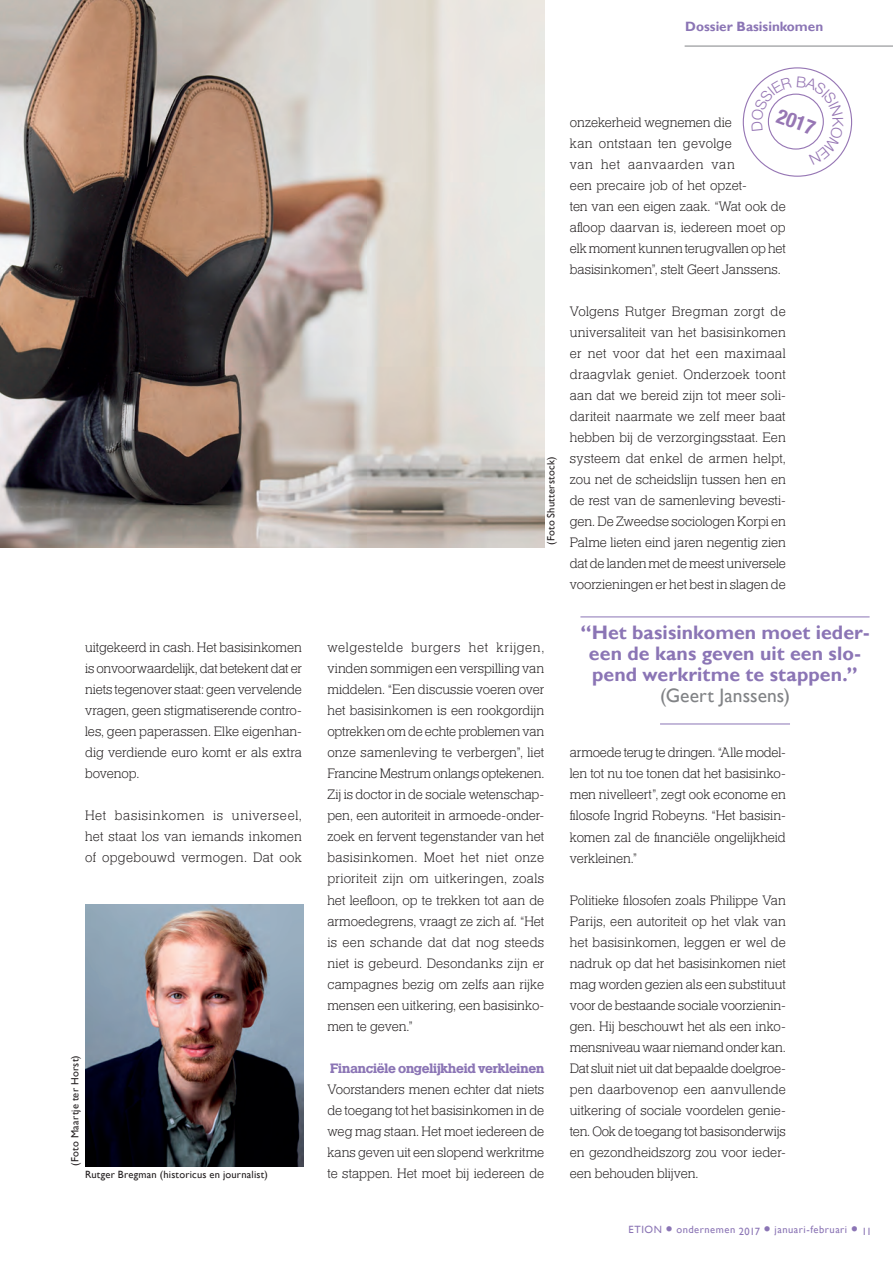
<style>
.page{position:relative;width:893px;height:1263px;background:#fff}
.page>*{position:absolute;margin:0;border:0;box-sizing:border-box;transform-origin:0 0}
.t1{font:700 condensed 20.4px "Helvetica Neue LT Pro";color:#9676b4}
.t2{font:700 19.5px/21.3px "Gill Sans";letter-spacing:.005em;color:#8b75b5;text-align:center}
.t3{font:19.5px "Gill Sans";letter-spacing:.005em;color:#818386}
.t4{font:300 14.25px/21px "Helserif";letter-spacing:-.005em;color:#231f20;text-align:justify}
.t5{font:700 14.25px "Helserif";letter-spacing:-.02em;color:#8b75b5}
.t6{font:700 13.5px "Gill Sans";color:#8b75b5}
.t7{font:10.5px "Gill Sans";letter-spacing:.025em;color:#231f20}
.t8{font:10.5px "Gill Sans";letter-spacing:.05em;color:#8b75b5}
.s1{font-size:21px}
</style>
<div class="page">
<hr style="left:685px;top:46px;width:208px;height:1px;background:#818386">
<img style="left:0;top:0;width:544px;height:547px">
<hr style="left:580px;top:616px;width:290px;height:1px;background:#8b75b5">
<hr style="left:660px;top:724px;width:130px;height:1px;background:#8b75b5">
<img style="left:85px;top:905px;width:218px;height:262px">
<svg style="left:751px;top:76px;width:92px;height:89px"></svg>
<p class="t6" style="left:685px;top:18px;width:139px">Dossier Basisinkomen</p>
<p class="t7" style="left:545px;top:545px;width:90px;rotate:-90deg">(Foto Shutterstock)</p>
<h1 class="t1" style="left:782px;top:103px;width:41px;rotate:20deg">2017</h1>
<p class="t4" style="left:570px;top:113px;width:217px;text-align:left">onzekerheid wegnemen die<br>kan ontstaan ten gevolge<br>van het aanvaarden van<br>een precaire job of het opzet-<br>ten van een eigen zaak. “Wat ook de afloop daarvan is, iedereen moet op elk moment kunnen terugvallen op het basisinkomen”, stelt Geert Janssens.</p>
<p class="t4" style="left:570px;top:302px;width:218px">Volgens Rutger Bregman zorgt de universaliteit van het basisinkomen er net voor dat het een maximaal draagvlak geniet. Onderzoek toont aan dat we bereid zijn tot meer soli&shy;dariteit naarmate we zelf meer baat hebben bij de verzorgingsstaat. Een systeem dat enkel de armen helpt, zou net de scheidslijn tussen hen en de rest van de samenleving bevesti&shy;gen. De Zweedse sociologen Korpi en Palme lieten eind jaren negentig zien dat de landen met de meest universele voorzieningen er het best in slagen de</p>
<h2 class="t2" style="left:580px;top:622px;width:291px">“Het basisinkomen moet ieder&shy;een de kans geven uit een slo&shy;pend werkritme te stappen.”</h2>
<h2 class="t3" style="left:660px;top:684px;width:131px">(Geert Janssens)</h2>
<p class="t4" style="left:85px;top:638px;width:218px">uitgekeerd in cash. Het basisinkomen is onvoorwaardelijk, dat betekent dat er niets tegenover staat: geen vervelende vragen, geen stigmatiserende contro&shy;les, geen paperassen. Elke eigenhan&shy;dig verdiende euro komt er als extra bovenop.</p>
<p class="t4" style="left:85px;top:806px;width:218px">Het basisinkomen is universeel, het staat los van iemands inkomen of opgebouwd vermogen. Dat ook</p>
<p class="t4" style="left:327px;top:638px;width:218px">welgestelde burgers het krijgen, vinden sommigen een verspilling van middelen. “Een discussie voeren over het basisinkomen is een rookgordijn optrekken om de echte problemen van onze samenleving te verbergen”, liet Francine Mestrum onlangs optekenen.<br>Zij is doctor in de sociale wetenschap&shy;pen, een autoriteit in armoede-onder&shy;zoek en fervent tegenstander van het basisinkomen. Moet het niet onze prioriteit zijn om uitkeringen, zoals het leefloon, op te trekken tot aan de armoedegrens, vraagt ze zich af. “Het is een schande dat dat nog steeds niet is gebeurd. Desondanks zijn er campagnes bezig om zelfs aan rijke mensen een uitkering, een basisinko&shy;men te geven.”</p>
<p class="t5" style="left:330px;top:1059px;width:216px">Financiële ongelijkheid verkleinen</p>
<p class="t4" style="left:327px;top:1079px;width:218px">Voorstanders menen echter dat niets de toegang tot het basisinkomen in de weg mag staan. Het moet iedereen de kans geven uit een slopend werkritme te stappen. Het moet bij iedereen de</p>
<p class="t4" style="left:570px;top:743px;width:218px">armoede terug te dringen. “Alle model&shy;len tot nu toe tonen dat het basisinko&shy;men nivelleert”, zegt ook econome en filosofe Ingrid Robeyns. “Het basisin&shy;komen zal de financiële ongelijkheid verkleinen.”</p>
<p class="t4" style="left:570px;top:890px;width:218px">Politieke filosofen zoals Philippe Van Parijs, een autoriteit op het vlak van het basisinkomen, leggen er wel de nadruk op dat het basisinkomen niet mag worden gezien als een substituut voor de bestaande sociale voorzienin&shy;gen. Hij beschouwt het als een inko&shy;mensniveau waar niemand onder kan.<br>Dat sluit niet uit dat bepaalde doelgroe&shy;pen daarbovenop een aanvullende uitkering of sociale voordelen genie&shy;ten. Ook de toegang tot basisonderwijs en gezondheidszorg zou voor ieder-</p>
<p class="t7" style="left:69px;top:1165px;width:111px;rotate:-90deg">(Foto Maartje ter Horst)</p>
<p class="t7" style="left:85px;top:1169px;width:184px">Rutger Bregman (historicus en journalist)</p>
<p class="t4" style="left:570px;top:1163px;width:130px">een behouden blijven.</p>
<p class="t8" style="left:629px;top:1223px;width:245px">ETION <span class="s1">•</span> ondernemen 2017 <span class="s1">•</span> januari-februari <span class="s1">•</span> 11</p>
</div>
